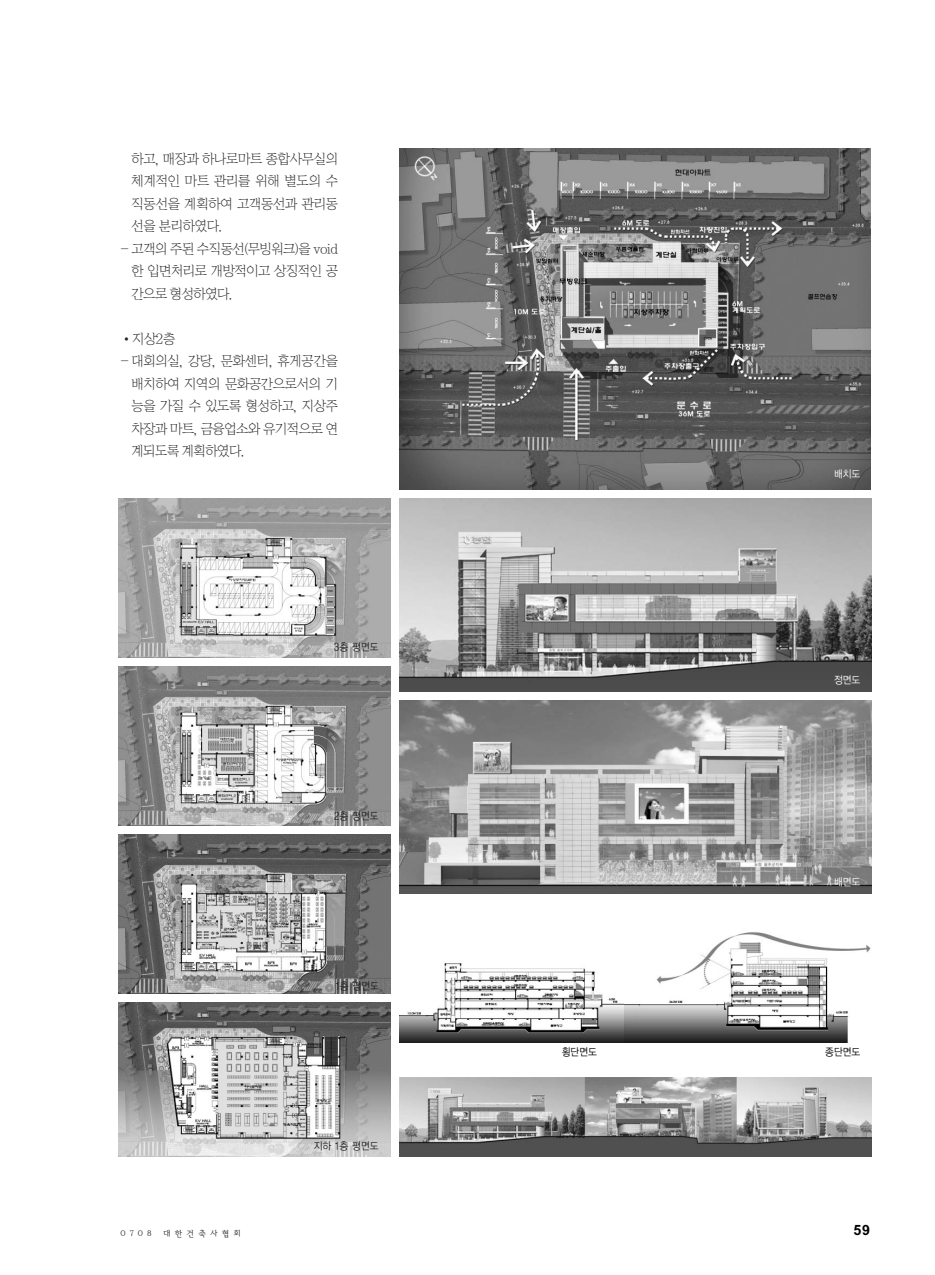
<style>
.page{position:relative;width:935px;height:1275px;background:#fff}
.page>*{position:absolute;margin:0;border:0;box-sizing:border-box;transform-origin:0 0}
.t1{font:700 14.25px "Arial";color:#000}
.t2{font:13.5px/22.5px "Y Sin";letter-spacing:-.07em;color:#231f20;text-align:justify;scale:.95 1}
.t3{font:10.5px "YGO12";letter-spacing:-.07em;color:#231f20;scale:.9 1}
.t4{font:10.5px "YGO12";letter-spacing:-.07em;color:#fff;scale:.9 1}
.t5{font:10.5px "YGO12";letter-spacing:-.07em;color:#000;scale:.9 1}
.t6{font:8.25px "Y Mj O23";letter-spacing:.425em;color:#231f20}
</style>
<div class="page">
<img style="left:621px;top:932px;width:249px;height:111px">
<img style="left:399px;top:149px;width:471px;height:341px">
<img style="left:118px;top:834px;width:272px;height:160px">
<img style="left:118px;top:1002px;width:272px;height:155px">
<img style="left:118px;top:666px;width:272px;height:160px">
<img style="left:118px;top:498px;width:272px;height:160px">
<img style="left:399px;top:498px;width:472px;height:194px">
<img style="left:399px;top:700px;width:472px;height:194px">
<img style="left:399px;top:940px;width:224px;height:102px">
<img style="left:399px;top:1078px;width:472px;height:79px">
<p class="t2" style="left:131px;top:148px;width:219px">하고, 매장과 하나로마트 종합사무실의 체계적인 마트 관리를 위해 별도의 수 직동선을 계획하여 고객동선과 관리동 선을 분리하였다.</p>
<p class="t2" style="left:131px;top:238px;width:219px;text-indent:-11px">- 고객의 주된 수직동선(무빙워크)을 void 한 입면처리로 개방적이고 상징적인 공 간으로 형성하였다.</p>
<p class="t2" style="left:132px;top:328px;width:47px">지상2층</p>
<p class="t2" style="left:131px;top:351px;width:219px;text-indent:-11px">- 대회의실, 강당, 문화센터, 휴게공간을 배치하여 지역의 문화공간으로서의 기 능을 가질 수 있도록 형성하고, 지상주 차장과 마트, 금융업소와 유기적으로 연 계되도록 계획하였다.</p>
<p class="t3" style="left:333px;top:642px;width:52px">3층 평면도</p>
<p class="t3" style="left:334px;top:811px;width:52px">2층 평면도</p>
<p class="t3" style="left:335px;top:981px;width:50px">1층 평면도</p>
<p class="t3" style="left:313px;top:1141px;width:74px">지하 1층 평면도</p>
<p class="t4" style="left:833px;top:469px;width:32px">배치도</p>
<p class="t4" style="left:833px;top:675px;width:32px">정면도</p>
<p class="t4" style="left:833px;top:878px;width:32px">배면도</p>
<p class="t5" style="left:561px;top:1048px;width:41px">횡단면도</p>
<p class="t5" style="left:824px;top:1048px;width:41px">종단면도</p>
<p class="t6" style="left:120px;top:1230px;width:34px">0708</p>
<p class="t6" style="left:163px;top:1230px;width:80px">대한건축사협회</p>
<p class="t1" style="left:853px;top:1225px;width:18px">59</p>
</div>
